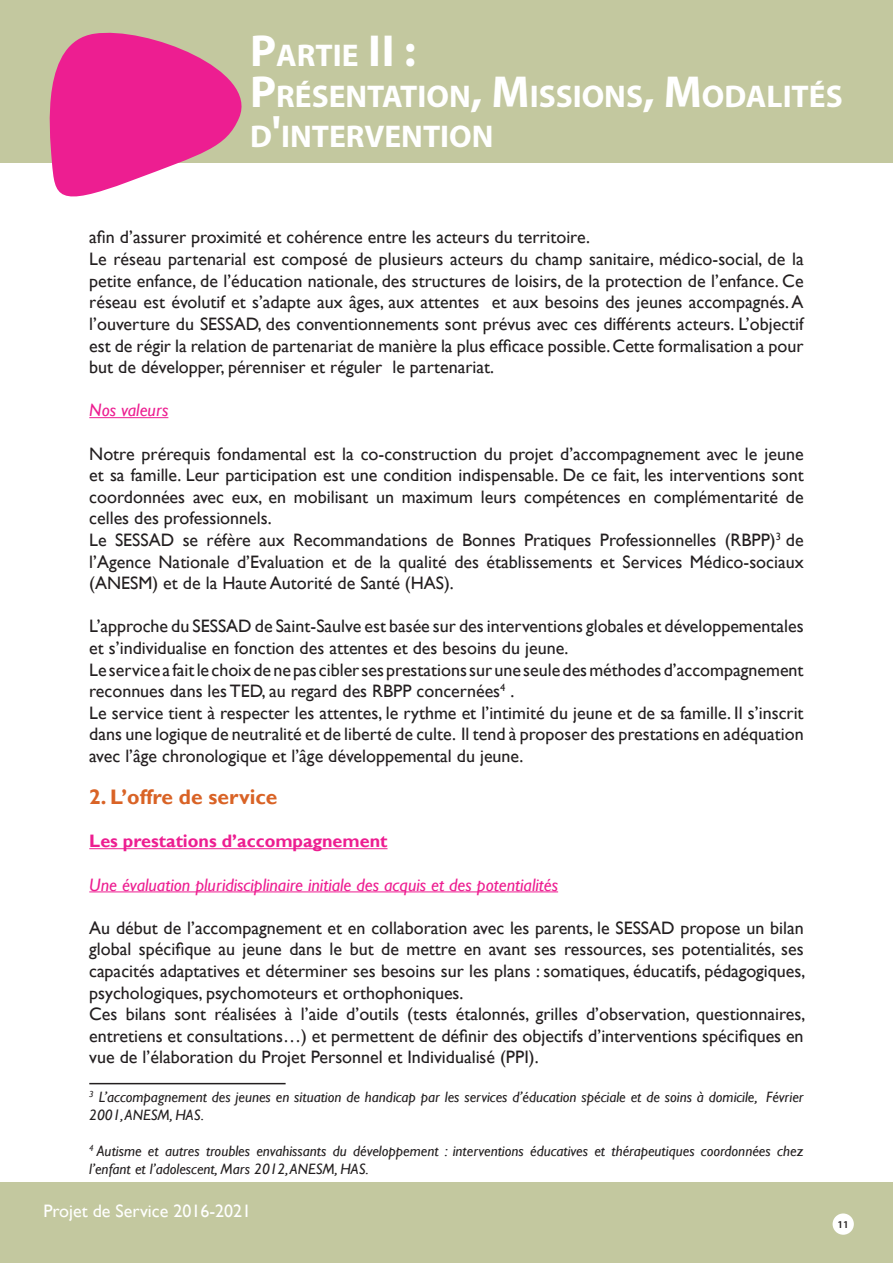
<style>
.page{position:relative;width:893px;height:1263px;background:#fff}
.page>*{position:absolute;margin:0;border:0;box-sizing:border-box;transform-origin:0 0}
.t1{font:700 31.5px/40.5px "Myriad Pro";color:#fff}
.t2{font:700 21px "Gill Sans";color:#d96326}
.t3{font:18px/21.6px "Gill Sans";color:#231f20}
.t4{font:italic 18px "Gill Sans";color:#ed1e91}
.t5{font:700 18px "Gill Sans";color:#ed1e91}
.t6{font:18px "Gill Sans";color:#fff}
.t7{font:italic 15px/18px "Gill Sans";color:#231f20}
.t8{font:600 10.5px "Myriad Pro";color:#231f20}
.s1{font-size:45px}
</style>
<div class="page">
<hr style="left:0;top:1183px;width:3px;height:80px;background:#c3c89f">
<hr style="left:0;top:0;width:3px;height:162px;background:#c3c89f">
<div style="left:3px;top:0;width:890px;height:162px;background:#c3c89f"></div>
<svg style="left:5px;top:32px;width:259px;height:165px;fill:#ed1e91"></svg>
<div style="left:3px;top:1183px;width:890px;height:80px;background:#c3c89f"></div>
<div style="left:833px;top:1213px;width:21px;height:22px;background:#fff;border-radius:50%"></div>
<hr style="left:89px;top:417px;width:79px;height:1px;background:#ed1e91">
<hr style="left:89px;top:1083px;width:197px;height:1px;background:#231f20">
<hr style="left:89px;top:848px;width:299px;height:1px;background:#ed1e91">
<hr style="left:89px;top:891px;width:469px;height:1px;background:#ed1e91">
<h1 class="t1" style="left:250px;top:34px;width:592px"><span class="s1">P</span>ARTIE <span class="s1">ii</span> <span class="s1">:<br>P</span>RÉSENTATION<span class="s1">, M</span>ISSIONS<span class="s1">, M</span>ODALITÉS<br>D<span class="s1">'</span>INTERVENTION</h1>
<p class="t3" style="left:89px;top:227px;width:716px">afin d’assurer proximité et cohérence entre les acteurs du territoire.<br>Le réseau partenarial est composé de plusieurs acteurs du champ sanitaire, médico-social, de la petite enfance, de l’éducation nationale, des structures de loisirs, de la protection de l’enfance. Ce réseau est évolutif et s’adapte aux âges, aux attentes et aux besoins des jeunes accompagnés.A l’ouverture du SESSAD, des conventionnements sont prévus avec ces différents acteurs. L’objectif est de régir la relation de partenariat de manière la plus efficace possible.Cette formalisation a pour but de développer, pérenniser et réguler le partenariat.</p>
<p class="t4" style="left:89px;top:400px;width:81px">Nos valeurs</p>
<p class="t3" style="left:89px;top:443px;width:716px">Notre prérequis fondamental est la co-construction du projet d’accompagnement avec le jeune et sa famille. Leur participation est une condition indispensable. De ce fait, les interventions sont coordonnées avec eux, en mobilisant un maximum leurs compétences en complémentarité de celles des professionnels.<br>Le SESSAD se réfère aux Recommandations de Bonnes Pratiques Professionnelles (RBPP)<sup>3</sup> de l’Agence Nationale d’Evaluation et de la qualité des établissements et Services Médico-sociaux (ANESM) et de la Haute Autorité de Santé (HAS).</p>
<p class="t3" style="left:89px;top:616px;width:716px">L’approche du SESSAD de Saint-Saulve est basée sur des interventions globales et développementales et s’individualise en fonction des attentes et des besoins du jeune.<br>Le service a faitle choixdenepas ciblersesprestationssurune seuledesméthodesd’accompagnement reconnues dans les TED, au regard des RBPP concernées<sup>4</sup> .<br>Le service tient à respecter les attentes, le rythme et l’intimité du jeune et de sa famille. Il s’inscrit dans une logique de neutralité et de liberté de culte. Il tend à proposer des prestations en adéquation avec l’âge chronologique et l’âge développemental du jeune.</p>
<p class="t2" style="left:89px;top:784px;width:190px">2. L’offre de service</p>
<p class="t5" style="left:89px;top:830px;width:300px">Les prestations d’accompagnement</p>
<p class="t4" style="left:89px;top:874px;width:470px">Une évaluation pluridisciplinaire initiale des acquis et des potentialités</p>
<p class="t3" style="left:89px;top:917px;width:718px">Au début de l’accompagnement et en collaboration avec les parents, le SESSAD propose un bilan global spécifique au jeune dans le but de mettre en avant ses ressources, ses potentialités, ses capacités adaptatives et déterminer ses besoins sur les plans : somatiques, éducatifs, pédagogiques, psychologiques, psychomoteurs et orthophoniques.<br>Ces bilans sont réalisées à l’aide d’outils (tests étalonnés, grilles d’observation, questionnaires, entretiens et consultations…) et permettent de définir des objectifs d’interventions spécifiques en vue de l’élaboration du Projet Personnel et Individualisé (PPI).</p>
<p class="t7" style="left:89px;top:1088px;width:716px"><sup>3</sup> L’accompagnement des jeunes en situation de handicap par les services d’éducation spéciale et de soins à domicile, Février<br>2001,ANESM, HAS.</p>
<p class="t7" style="left:89px;top:1142px;width:716px"><sup>4</sup> Autisme et autres troubles envahissants du développement : interventions éducatives et thérapeutiques coordonnées chez l’enfant et l’adolescent, Mars 2012,ANESM, HAS.</p>
<p class="t6" style="left:43px;top:1200px;width:209px">Projet de Service 2016-2021</p>
<p class="t8" style="left:838px;top:1218px;width:13px">11</p>
</div>
